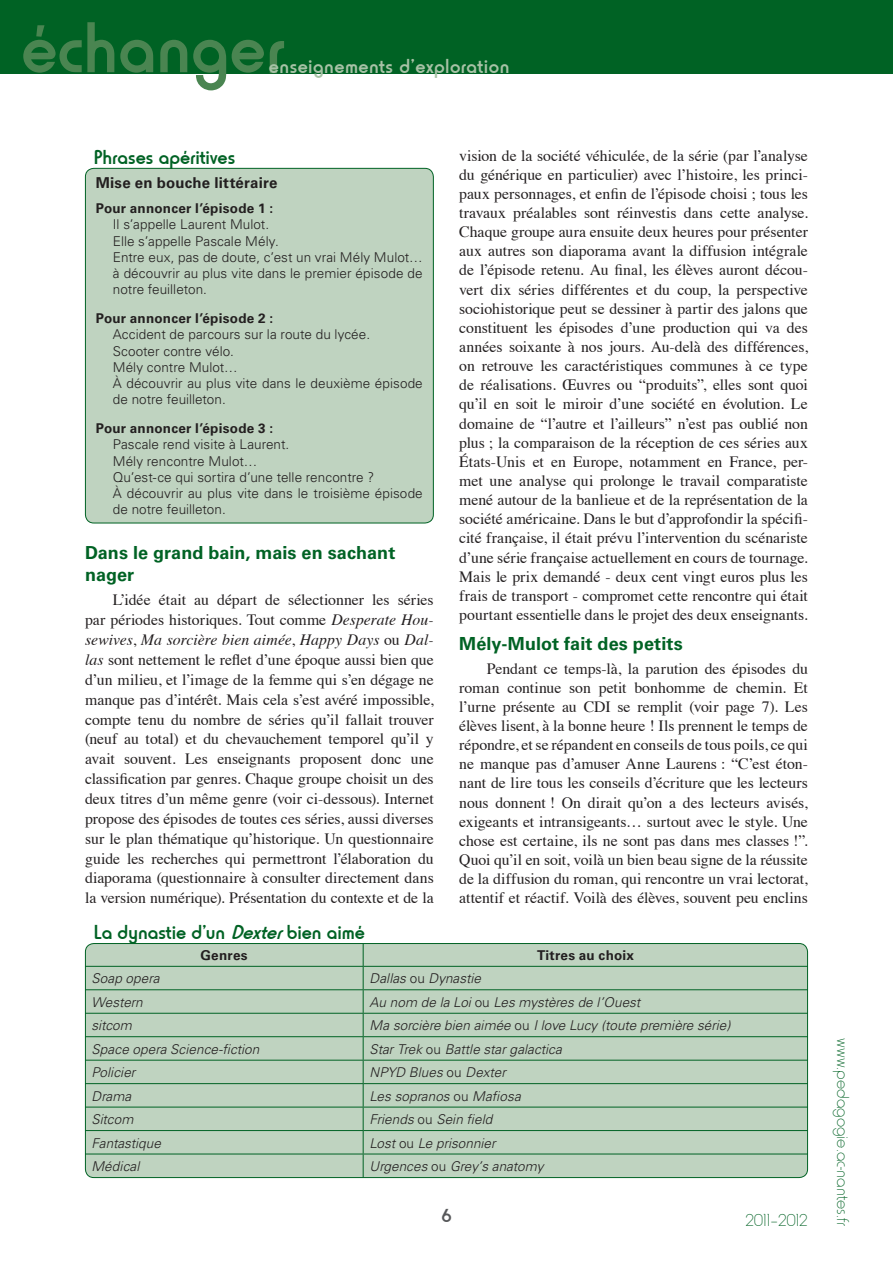
<style>
.page{position:relative;width:893px;height:1263px;background:#fff}
.page>*{position:absolute;margin:0;border:0;box-sizing:border-box;transform-origin:0 0}
.t1{font:500 75px "Horatio D";color:#4a8551}
.t2{font:500 21px "Horatio D";letter-spacing:-.005em;color:#006224}
.t3{font:500 21px "Horatio D";letter-spacing:.02em;color:#a7c2a6}
.t4{font:500 19.5px "Horatio D";color:#57585a}
.t5{font:700 18px/22.5px "Univers";letter-spacing:.005em;color:#006224}
.t6{font:18px "Horatio D Ligh";color:#006224}
.t7{font:15.75px/19.2px "Times";letter-spacing:-.005em;color:#231f20;text-align:justify}
.t8{font:700 15px "Univers";letter-spacing:.015em;color:#231f20}
.t9{font:300 13.5px/16.2px "Univers";letter-spacing:.005em;color:#231f20}
.t10{font:italic 300 13.5px "Univers";letter-spacing:.005em;color:#231f20}
.t11{font:700 13.5px "Univers";letter-spacing:.02em;color:#231f20}
.s1{font-style:italic}
.s2{font-style:normal}
</style>
<div class="page">
<div style="left:0;top:0;width:893px;height:74px;background:#006224"></div>
<div style="left:85px;top:168px;width:348px;height:355px;background:#bfd3c0;border-radius:9px"></div>
<div style="left:85px;top:168px;width:349px;height:355px;border:1px solid #006224;border-radius:9px"></div>
<div style="left:85px;top:943px;width:722px;height:234px;background:#bfd3c0;border-radius:9px"></div>
<div style="left:85px;top:943px;width:723px;height:235px;border:1px solid #006224;border-radius:9px"></div>
<hr style="left:85px;top:966px;width:278px;height:1px;background:#006224">
<hr style="left:363px;top:966px;width:445px;height:1px;background:#006224">
<hr style="left:85px;top:989px;width:278px;height:1px;background:#006224">
<hr style="left:363px;top:989px;width:445px;height:1px;background:#006224">
<hr style="left:85px;top:1013px;width:278px;height:1px;background:#006224">
<hr style="left:363px;top:1013px;width:445px;height:1px;background:#006224">
<hr style="left:85px;top:1036px;width:278px;height:1px;background:#006224">
<hr style="left:363px;top:1036px;width:445px;height:1px;background:#006224">
<hr style="left:85px;top:1060px;width:278px;height:1px;background:#006224">
<hr style="left:363px;top:1060px;width:445px;height:1px;background:#006224">
<hr style="left:85px;top:1083px;width:278px;height:1px;background:#006224">
<hr style="left:363px;top:1083px;width:445px;height:1px;background:#006224">
<hr style="left:85px;top:1107px;width:278px;height:1px;background:#006224">
<hr style="left:363px;top:1107px;width:445px;height:1px;background:#006224">
<hr style="left:85px;top:1130px;width:278px;height:1px;background:#006224">
<hr style="left:363px;top:1130px;width:445px;height:1px;background:#006224">
<hr style="left:85px;top:1153px;width:278px;height:1px;background:#006224">
<hr style="left:363px;top:1153px;width:445px;height:1px;background:#006224">
<svg style="left:363px;top:943px;width:1px;height:234px"></svg>
<h1 class="t1" style="left:21px;top:5px;width:266px">échanger</h1>
<h2 class="t3" style="left:269px;top:54px;width:242px">enseignements d’exploration</h2>
<h2 class="t2" style="left:94px;top:145px;width:143px">Phrases apéritives</h2>
<p class="t8" style="left:96px;top:174px;width:183px">Mise en bouche littéraire</p>
<p class="t11" style="left:96px;top:200px;width:179px">Pour annoncer l’épisode 1 :</p>
<p class="t9" style="left:113px;top:216px;width:311px">Il s’appelle Laurent Mulot.<br>Elle s’appelle Pascale Mély.<br>Entre eux, pas de doute, c’est un vrai Mély Mulot… à découvrir au plus vite dans le premier épisode de notre feuilleton.</p>
<p class="t11" style="left:96px;top:310px;width:179px">Pour annoncer l’épisode 2 :</p>
<p class="t9" style="left:113px;top:326px;width:311px">Accident de parcours sur la route du lycée.<br>Scooter contre vélo.<br>Mély contre Mulot…<br>À découvrir au plus vite dans le deuxième épisode de notre feuilleton.</p>
<p class="t11" style="left:96px;top:420px;width:179px">Pour annoncer l’épisode 3 :</p>
<p class="t9" style="left:113px;top:436px;width:311px">Pascale rend visite à Laurent.<br>Mély rencontre Mulot…<br>Qu’est-ce qui sortira d’une telle rencontre ?<br>À découvrir au plus vite dans le troisième épisode de notre feuilleton.</p>
<p class="t5" style="left:85px;top:541px;width:312px">Dans le grand bain, mais en sachant nager</p>
<p class="t7" style="left:85px;top:589px;width:350px;line-height:19.8px;text-indent:28px">L’idée était au départ de sélectionner les séries par périodes historiques. Tout comme <span class="s1">Desperate Hou&shy;sewives</span>, <span class="s1">Ma sorcière bien aimée</span>, <span class="s1">Happy Days</span> ou <span class="s1">Dal&shy;las</span> sont nettement le reflet d’une époque aussi bien que d’un milieu, et l’image de la femme qui s’en dégage ne manque pas d’intérêt. Mais cela s’est avéré impossible, compte tenu du nombre de séries qu’il fallait trouver (neuf au total) et du chevauchement temporel qu’il y avait souvent. Les enseignants proposent donc une classification par genres. Chaque groupe choisit un des deux titres d’un même genre (voir ci-dessous). Internet propose des épisodes de toutes ces séries, aussi diverses sur le plan thématique qu’historique. Un questionnaire guide les recherches qui permettront l’élaboration du diaporama (questionnaire à consulter directement dans la version numérique). Présentation du contexte et de la</p>
<p class="t7" style="left:459px;top:144px;width:350px">vision de la société véhiculée, de la série (par l’analyse du générique en particulier) avec l’histoire, les princi&shy;paux personnages, et enfin de l’épisode choisi ; tous les travaux préalables sont réinvestis dans cette analyse.<br>Chaque groupe aura ensuite deux heures pour présenter aux autres son diaporama avant la diffusion intégrale de l’épisode retenu. Au final, les élèves auront décou&shy;vert dix séries différentes et du coup, la perspective sociohistorique peut se dessiner à partir des jalons que constituent les épisodes d’une production qui va des années soixante à nos jours. Au-delà des différences, on retrouve les caractéristiques communes à ce type de réalisations. Œuvres ou “produits”, elles sont quoi qu’il en soit le miroir d’une société en évolution. Le domaine de “l’autre et l’ailleurs” n’est pas oublié non plus ; la comparaison de la réception de ces séries aux États-Unis et en Europe, notamment en France, per&shy;met une analyse qui prolonge le travail comparatiste mené autour de la banlieue et de la représentation de la société américaine. Dans le but d’approfondir la spécifi&shy;cité française, il était prévu l’intervention du scénariste d’une série française actuellement en cours de tournage.<br>Mais le prix demandé - deux cent vingt euros plus les frais de transport - compromet cette rencontre qui était pourtant essentielle dans le projet des deux enseignants.</p>
<p class="t5" style="left:459px;top:633px;width:225px">Mély-Mulot fait des petits</p>
<p class="t7" style="left:459px;top:657px;width:350px;text-indent:28px">Pendant ce temps-là, la parution des épisodes du roman continue son petit bonhomme de chemin. Et l’urne présente au CDI se remplit (voir page 7). Les élèves lisent, à la bonne heure ! Ils prennent le temps de répondre, et se répandent en conseils de tous poils, ce qui ne manque pas d’amuser Anne Laurens : “C’est éton&shy;nant de lire tous les conseils d’écriture que les lecteurs nous donnent ! On dirait qu’on a des lecteurs avisés, exigeants et intransigeants… surtout avec le style. Une chose est certaine, ils ne sont pas dans mes classes !”.<br>Quoi qu’il en soit, voilà un bien beau signe de la réussite de la diffusion du roman, qui rencontre un vrai lectorat, attentif et réactif. Voilà des élèves, souvent peu enclins</p>
<h2 class="t2" style="left:94px;top:920px;width:273px">La dynastie d’un <span class="s1">Dexter</span>bien aimé</h2>
<p class="t11" style="left:201px;top:947px;width:48px">Genres</p>
<p class="t11" style="left:537px;top:947px;width:99px">Titres au choix</p>
<p class="t10" style="left:91px;top:970px;width:69px">Soap opera</p>
<p class="t10" style="left:370px;top:970px;width:113px">Dallas <span class="s2">ou</span> Dynastie</p>
<p class="t10" style="left:91px;top:994px;width:53px">Western</p>
<p class="t10" style="left:370px;top:994px;width:272px">Au nom de la Loi <span class="s2">ou</span> Les mystères de l’Ouest</p>
<p class="t10" style="left:91px;top:1017px;width:42px">sitcom</p>
<p class="t10" style="left:370px;top:1017px;width:362px">Ma sorcière bien aimée <span class="s2">ou</span> I love Lucy (toute première série)</p>
<p class="t10" style="left:91px;top:1041px;width:169px">Space opera Science-fiction</p>
<p class="t10" style="left:370px;top:1041px;width:194px">Star Trek <span class="s2">ou</span> Battle star galactica</p>
<p class="t10" style="left:91px;top:1064px;width:45px">Policier</p>
<p class="t10" style="left:370px;top:1064px;width:138px">NPYD Blues <span class="s2">ou</span> Dexter</p>
<p class="t10" style="left:91px;top:1088px;width:41px">Drama</p>
<p class="t10" style="left:370px;top:1088px;width:153px">Les sopranos <span class="s2">ou</span> Mafiosa</p>
<p class="t10" style="left:91px;top:1111px;width:44px">Sitcom</p>
<p class="t10" style="left:370px;top:1111px;width:124px">Friends <span class="s2">ou</span> Sein field</p>
<p class="t10" style="left:91px;top:1135px;width:71px">Fantastique</p>
<p class="t10" style="left:370px;top:1135px;width:128px">Lost <span class="s2">ou</span> Le prisonnier</p>
<p class="t10" style="left:91px;top:1158px;width:50px">Médical</p>
<p class="t10" style="left:370px;top:1158px;width:175px">Urgences <span class="s2">ou</span> Grey’s anatomy</p>
<p class="t4" style="left:442px;top:1205px;width:11px">6</p>
<p class="t6" style="left:745px;top:1210px;width:64px">2011–2012</p>
<p class="t6" style="left:853px;top:1038px;width:189px;rotate:90deg">www.pedagogie.ac-nantes.fr</p>
</div>
